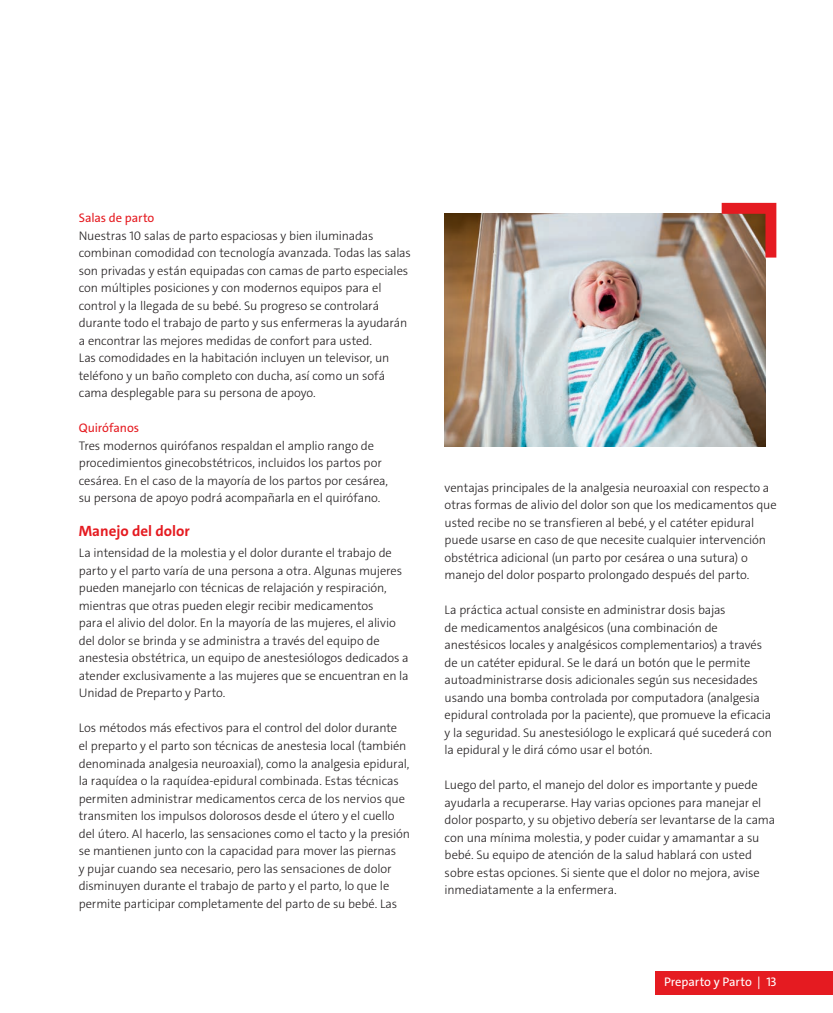
<style>
.page{position:relative;width:833px;height:1013px;background:#fff}
.page>*{position:absolute;margin:0;border:0;box-sizing:border-box;transform-origin:0 0}
.t1{font:700 15px "The Sans C4 s";color:#e51b21}
.t2{font:300 12.5px/17.5px "The Sans C4 s";letter-spacing:-.01em;color:#231f20}
.t3{font:12.5px "The Sans C4 s";letter-spacing:-.005em;color:#e51b21}
.t4{font:12.5px "The Sans C4 s";letter-spacing:-.005em;color:#fff}
</style>
<div class="page">
<div style="left:655px;top:971px;width:177px;height:23px;background:#e51b21"></div>
<img style="left:445px;top:214px;width:320px;height:233px">
<svg style="left:721px;top:203px;width:55px;height:54px;background:#ac5244"></svg>
<p class="t3" style="left:79px;top:210px;width:77px">Salas de parto</p>
<p class="t2" style="left:79px;top:227px;width:333px">Nuestras 10 salas de parto espaciosas y bien iluminadas combinan comodidad con tecnología avanzada. Todas las salas son privadas y están equipadas con camas de parto especiales con múltiples posiciones y con modernos equipos para el control y la llegada de su bebé. Su progreso se controlará durante todo el trabajo de parto y sus enfermeras la ayudarán a encontrar las mejores medidas de confort para usted.<br>Las comodidades en la habitación incluyen un televisor, un teléfono y un baño completo con ducha, así como un sofá cama desplegable para su persona de apoyo.</p>
<p class="t3" style="left:79px;top:420px;width:62px">Quirófanos</p>
<p class="t2" style="left:79px;top:437px;width:311px">Tres modernos quirófanos respaldan el amplio rango de procedimientos ginecobstétricos, incluidos los partos por cesárea. En el caso de la mayoría de los partos por cesárea, su persona de apoyo podrá acompañarla en el quirófano.</p>
<p class="t1" style="left:79px;top:521px;width:112px">Manejo del dolor</p>
<p class="t2" style="left:79px;top:544px;width:331px">La intensidad de la molestia y el dolor durante el trabajo de parto y el parto varía de una persona a otra. Algunas mujeres pueden manejarlo con técnicas de relajación y respiración, mientras que otras pueden elegir recibir medicamentos<br>para el alivio del dolor. En la mayoría de las mujeres, el alivio del dolor se brinda y se administra a través del equipo de anestesia obstétrica, un equipo de anestesiólogos dedicados a atender exclusivamente a las mujeres que se encuentran en la Unidad de Preparto y Parto.</p>
<p class="t2" style="left:79px;top:719px;width:333px">Los métodos más efectivos para el control del dolor durante<br>el preparto y el parto son técnicas de anestesia local (también denominada analgesia neuroaxial), como la analgesia epidural, la raquídea o la raquídea-epidural combinada. Estas técnicas permiten administrar medicamentos cerca de los nervios que transmiten los impulsos dolorosos desde el útero y el cuello del útero. Al hacerlo, las sensaciones como el tacto y la presión se mantienen junto con la capacidad para mover las piernas<br>y pujar cuando sea necesario, pero las sensaciones de dolor disminuyen durante el trabajo de parto y el parto, lo que le permite participar completamente del parto de su bebé. Las</p>
<p class="t2" style="left:444px;top:479px;width:333px">ventajas principales de la analgesia neuroaxial con respecto a otras formas de alivio del dolor son que los medicamentos que usted recibe no se transfieren al bebé, y el catéter epidural puede usarse en caso de que necesite cualquier intervención obstétrica adicional (un parto por cesárea o una sutura) o manejo del dolor posparto prolongado después del parto.</p>
<p class="t2" style="left:444px;top:601px;width:329px">La práctica actual consiste en administrar dosis bajas<br>de medicamentos analgésicos (una combinación de anestésicos locales y analgésicos complementarios) a través de un catéter epidural. Se le dará un botón que le permite autoadministrarse dosis adicionales según sus necesidades usando una bomba controlada por computadora (analgesia epidural controlada por la paciente), que promueve la eficacia y la seguridad. Su anestesiólogo le explicará qué sucederá con la epidural y le dirá cómo usar el botón.</p>
<p class="t2" style="left:444px;top:776px;width:332px">Luego del parto, el manejo del dolor es importante y puede ayudarla a recuperarse. Hay varias opciones para manejar el dolor posparto, y su objetivo debería ser levantarse de la cama con una mínima molestia, y poder cuidar y amamantar a su bebé. Su equipo de atención de la salud hablará con usted sobre estas opciones. Si siente que el dolor no mejora, avise inmediatamente a la enfermera.</p>
<p class="t4" style="left:664px;top:973px;width:114px">Preparto y Parto | 13</p>
</div>
